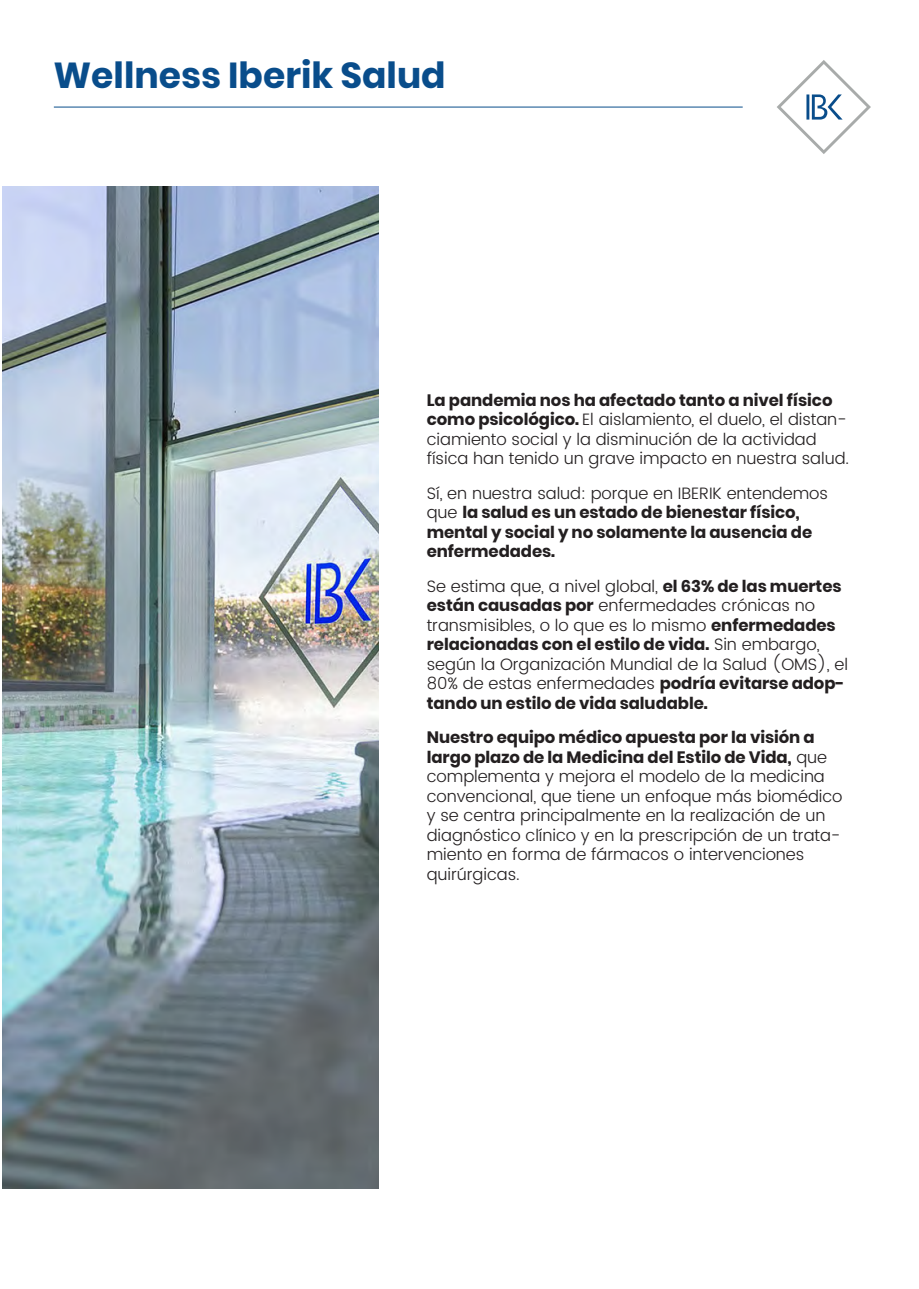
<style>
.page{position:relative;width:919px;height:1289px;background:#fff}
.page>*{position:absolute;margin:0;border:0;box-sizing:border-box;transform-origin:0 0}
.t1{font:700 36px "Poppins";color:#094d8b}
.t2{font:300 16.5px/19.5px "Poppins";letter-spacing:-.005em;color:#231f20}
.t3{font:700 16.5px/19.5px "Poppins";letter-spacing:-.005em;color:#231f20}
.s1{font-weight:700}
.s2{font-weight:300}
</style>
<div class="page">
<svg style="left:777px;top:60px;width:93px;height:94px"></svg>
<hr style="left:806px;top:94px;width:3px;height:26px;background:#094d8b">
<hr style="left:54px;top:107px;width:688px;height:1px;background:#094d8b">
<img style="left:3px;top:186px;width:376px;height:1002px">
<h1 class="t1" style="left:53px;top:54px;width:394px">Wellness Iberik Salud</h1>
<p class="t2" style="left:427px;top:390px;width:424px"><span class="s1">La pandemia nos ha afectado tanto a nivel físico como psicológico.</span> El aislamiento, el duelo, el distan&shy;ciamiento social y la disminución de la actividad física han tenido un grave impacto en nuestra salud.</p>
<p class="t3" style="left:427px;top:483px;width:402px"><span class="s2">Sí, en nuestra salud: porque en IBERIK entendemos que</span> la salud es un estado de bienestar físico, mental y social y no solamente la ausencia de enfermedades.</p>
<p class="t2" style="left:427px;top:577px;width:422px">Se estima que, a nivel global, <span class="s1">el 63% de las muertes están causadas por</span> enfermedades crónicas no transmisibles, o lo que es lo mismo <span class="s1">enfermedades relacionadas con el estilo de vida.</span> Sin embargo, según la Organización Mundial de la Salud (OMS), el 80% de estas enfermedades <span class="s1">podría evitarse adop&shy;tando un estilo de vida saludable.</span></p>
<p class="t2" style="left:427px;top:728px;width:417px"><span class="s1">Nuestro equipo médico apuesta por la visión a largo plazo de la Medicina del Estilo de Vida,</span> que complementa y mejora el modelo de la medicina convencional, que tiene un enfoque más biomédico y se centra principalmente en la realización de un diagnóstico clínico y en la prescripción de un trata&shy;miento en forma de fármacos o intervenciones quirúrgicas.</p>
</div>
